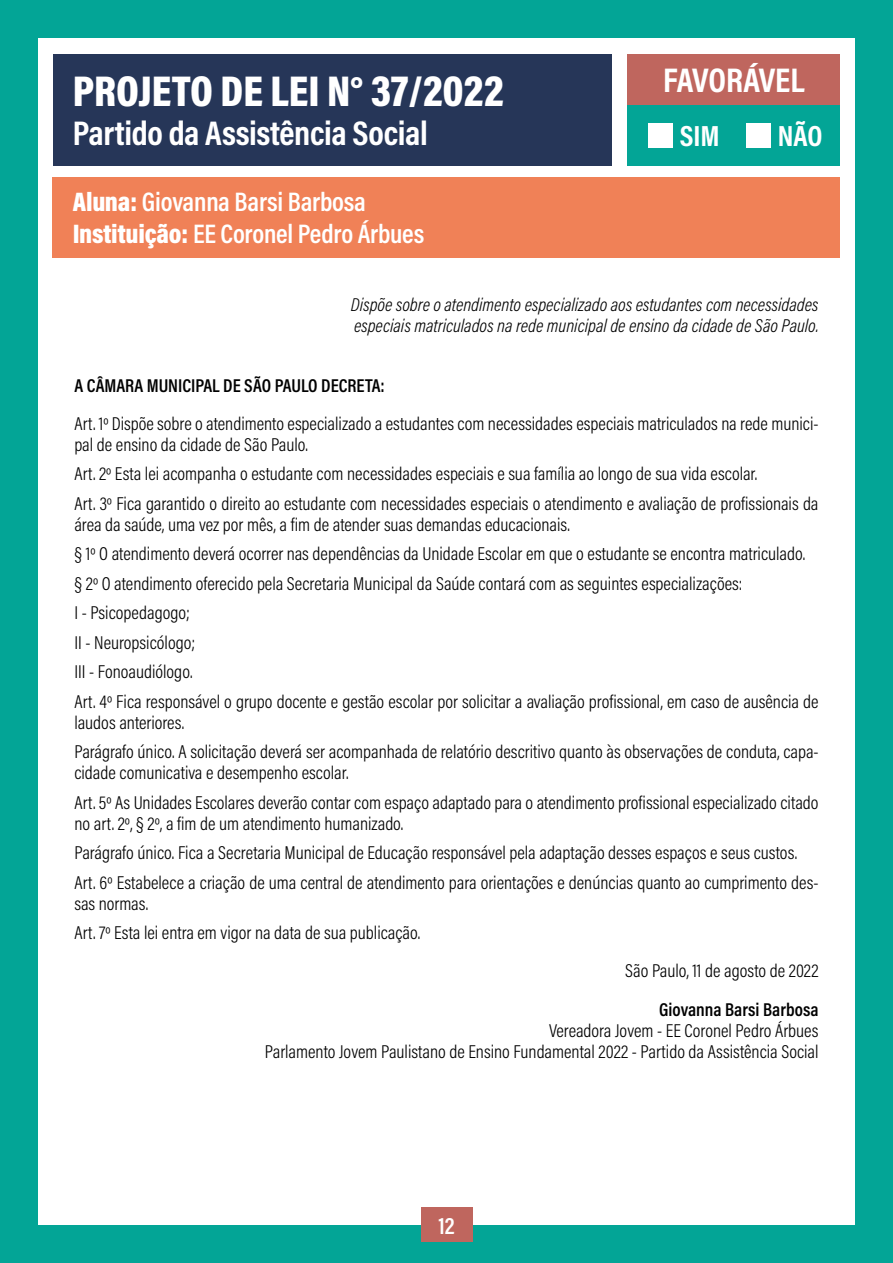
<style>
.page{position:relative;width:893px;height:1263px;background:#03a596}
.page>*{position:absolute;margin:0;border:0;box-sizing:border-box;transform-origin:0 0}
.t1{font:900 43.5px "Acumin Pro Cond";color:#fff}
.t2{font:700 34.5px "Acumin Pro Cond";letter-spacing:-.01em;color:#fff}
.t3{font:700 29.4px "Acumin Pro Cond";color:#fff}
.t4{font:600 27px/31.5px "Acumin Pro Cond";letter-spacing:-.01em;color:#fff}
.t5{font:600 24px "Acumin Pro Cond";color:#fff}
.t6{font:300 18.75px/29.5px "Acumin Pro Cond";color:#000}
.t7{font:italic 300 18.75px/21px "Acumin Pro Cond";color:#000}
.t8{font:600 18.75px "Acumin Pro Cond";color:#000}
.s1{font-weight:900}
</style>
<div class="page">
<div style="left:38px;top:38px;width:817px;height:1187px;background:#fff"></div>
<div style="left:53px;top:177px;width:787px;height:81px;background:#f08157"></div>
<div style="left:628px;top:104px;width:212px;height:62px;background:#03a596"></div>
<div style="left:628px;top:54px;width:212px;height:50px;background:#bf665e"></div>
<div style="left:648px;top:123px;width:25px;height:24px;background:#fff"></div>
<div style="left:746px;top:123px;width:25px;height:24px;background:#fff"></div>
<div style="left:53px;top:54px;width:558px;height:112px;background:#263658"></div>
<div style="left:421px;top:1208px;width:51px;height:34px;background:#bf665e"></div>
<h1 class="t1" style="left:73px;top:63px;width:432px">PROJETO DE LEI N° 37/2022</h1>
<h2 class="t2" style="left:73px;top:110px;width:357px">Partido da Assistência Social</h2>
<h3 class="t4" style="left:73px;top:186px;width:353px"><span class="s1">Aluna:</span> Giovanna Barsi Barbosa<br><span class="s1">Instituição:</span> EE Coronel Pedro Árbues</h3>
<h2 class="t2" style="left:663px;top:57px;width:143px">FAVORÁVEL</h2>
<h3 class="t3" style="left:680px;top:116px;width:41px">SIM</h3>
<h3 class="t3" style="left:778px;top:116px;width:46px">NÃO</h3>
<p class="t7" style="left:351px;top:294px;width:469px">Dispõe sobre o atendimento especializado aos estudantes com necessidades especiais matriculados na rede municipal de ensino da cidade de São Paulo.</p>
<p class="t8" style="left:74px;top:373px;width:312px">A CÂMARA MUNICIPAL DE SÃO PAULO DECRETA:</p>
<p class="t6" style="left:74px;top:412px;width:746px;line-height:21px">Art. 1º Dispõe sobre o atendimento especializado a estudantes com necessidades especiais matriculados na rede munici&shy;pal de ensino da cidade de São Paulo.</p>
<p class="t6" style="left:74px;top:459px;width:746px">Art. 2º Esta lei acompanha o estudante com necessidades especiais e sua família ao longo de sua vida escolar.<br>Art. 3º Fica garantido o direito ao estudante com necessidades especiais o atendimento e avaliação de profissionais da</p>
<p class="t6" style="left:74px;top:509px;width:746px">área da saúde, uma vez por mês, a fim de atender suas demandas educacionais.<br>§ 1º O atendimento deverá ocorrer nas dependências da Unidade Escolar em que o estudante se encontra matriculado.<br>§ 2º O atendimento oferecido pela Secretaria Municipal da Saúde contará com as seguintes especializações:<br>I - Psicopedagogo;<br>II - Neuropsicólogo;<br>III - Fonoaudiólogo.<br>Art. 4º Fica responsável o grupo docente e gestão escolar por solicitar a avaliação profissional, em caso de ausência de</p>
<p class="t6" style="left:74px;top:707px;width:746px">laudos anteriores.<br>Parágrafo único. A solicitação deverá ser acompanhada de relatório descritivo quanto às observações de conduta, capa-</p>
<p class="t6" style="left:74px;top:758px;width:746px">cidade comunicativa e desempenho escolar.<br>Art. 5º As Unidades Escolares deverão contar com espaço adaptado para o atendimento profissional especializado citado</p>
<p class="t6" style="left:74px;top:808px;width:746px">no art. 2º, § 2º, a fim de um atendimento humanizado.<br>Parágrafo único. Fica a Secretaria Municipal de Educação responsável pela adaptação desses espaços e seus custos.<br>Art. 6º Estabelece a criação de uma central de atendimento para orientações e denúncias quanto ao cumprimento des-</p>
<p class="t6" style="left:74px;top:888px;width:347px">sas normas.<br>Art. 7º Esta lei entra em vigor na data de sua publicação.</p>
<p class="t6" style="left:625px;top:956px;width:195px">São Paulo, 11 de agosto de 2022</p>
<p class="t8" style="left:659px;top:997px;width:161px">Giovanna Barsi Barbosa</p>
<p class="t6" style="left:265px;top:1019px;width:555px;line-height:21px;text-align:right">Vereadora Jovem - EE Coronel Pedro Árbues<br>Parlamento Jovem Paulistano de Ensino Fundamental 2022 - Partido da Assistência Social</p>
<p class="t5" style="left:438px;top:1209px;width:18px">12</p>
</div>
